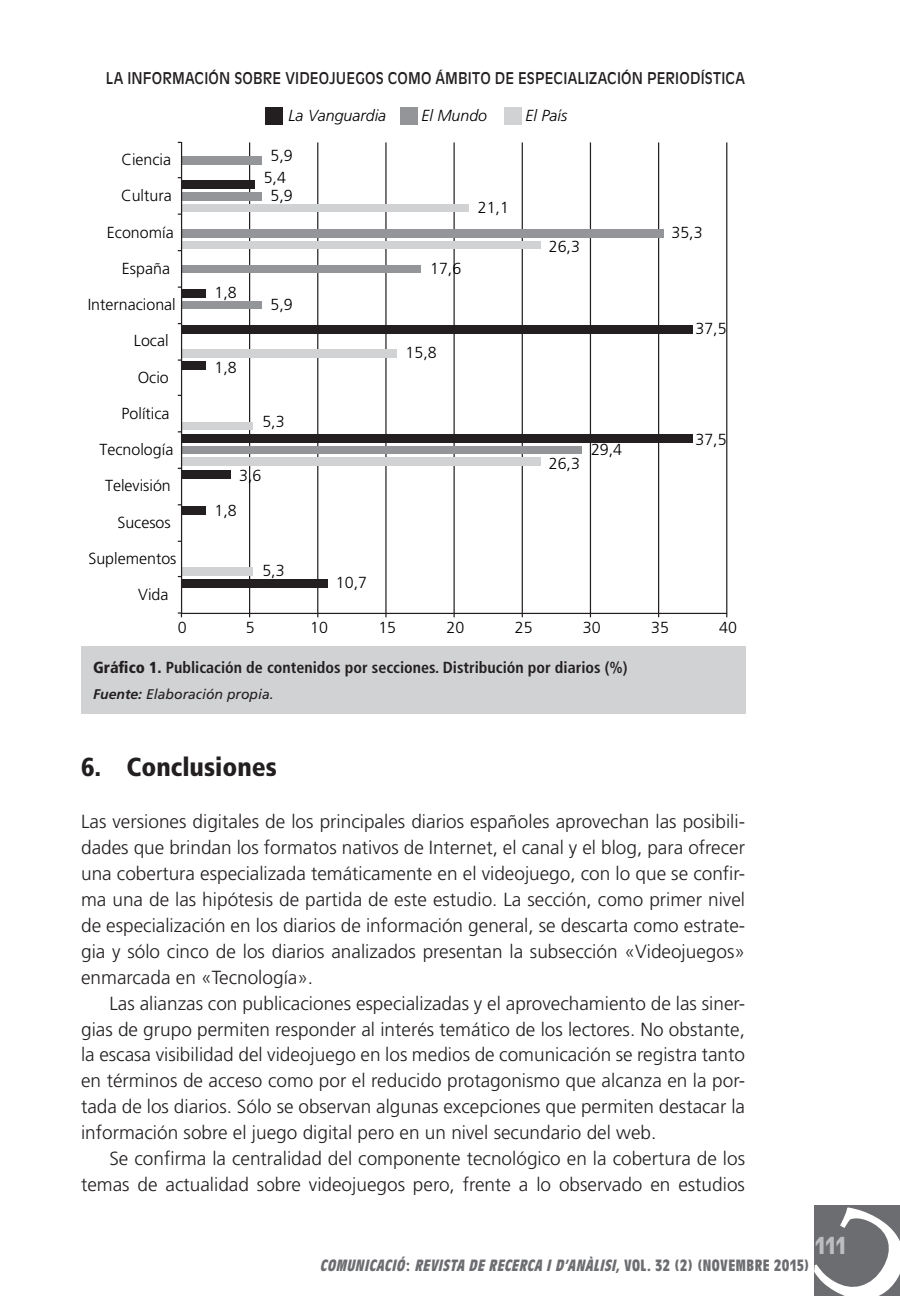
<style>
.page{position:relative;width:900px;height:1296px;background:#fff}
.page>*{position:absolute;margin:0;border:0;box-sizing:border-box;transform-origin:0 0}
.t1{font:900 condensed 26px "Frutiger";color:#231f20}
.t2{font:700 condensed 24px "Antique Olive";color:#bcbdc0}
.t3{font:300 19px/26px "Frutiger";color:#231f20;text-align:justify}
.t4{font:300 16px "Frutiger";color:#000}
.t5{font:700 condensed 16px "Frutiger";color:#231f20}
.t6{font:16px "Antique Olive";letter-spacing:.015em;color:#231f20;scale:.9 1}
.t7{font:italic 700 condensed 16px "Antique Olive";color:#6c6d70}
.t8{font:italic 300 16px "Frutiger";color:#000}
.t9{font:700 condensed 16px "Antique Olive";letter-spacing:.035em;color:#6c6d70}
.t10{font:italic 14px "Frutiger";color:#231f20}
.s1{font-weight:900}
.s2{font-weight:700}
.s3{font-style:normal}
</style>
<div class="page">
<div style="left:81px;top:646px;width:663px;height:68px;background:#d1d2d4"></div>
<hr style="left:249px;top:142px;width:1px;height:471px;background:#231f20">
<hr style="left:317px;top:142px;width:1px;height:471px;background:#231f20">
<hr style="left:385px;top:142px;width:1px;height:471px;background:#231f20">
<hr style="left:453px;top:142px;width:1px;height:471px;background:#231f20">
<hr style="left:521px;top:142px;width:1px;height:471px;background:#231f20">
<hr style="left:589px;top:142px;width:1px;height:471px;background:#231f20">
<hr style="left:657px;top:142px;width:2px;height:471px;background:#231f20">
<hr style="left:725px;top:142px;width:2px;height:471px;background:#231f20">
<div style="left:181px;top:205px;width:287px;height:7px;background:#d1d2d4"></div>
<div style="left:181px;top:241px;width:359px;height:8px;background:#d1d2d4"></div>
<div style="left:181px;top:349px;width:215px;height:9px;background:#d1d2d4"></div>
<div style="left:181px;top:422px;width:72px;height:8px;background:#d1d2d4"></div>
<div style="left:181px;top:458px;width:359px;height:8px;background:#d1d2d4"></div>
<div style="left:181px;top:567px;width:72px;height:9px;background:#d1d2d4"></div>
<div style="left:181px;top:156px;width:81px;height:8px;background:#939598"></div>
<div style="left:181px;top:192px;width:81px;height:9px;background:#939598"></div>
<div style="left:181px;top:229px;width:482px;height:8px;background:#939598"></div>
<div style="left:181px;top:265px;width:240px;height:8px;background:#939598"></div>
<div style="left:181px;top:302px;width:81px;height:7px;background:#939598"></div>
<div style="left:181px;top:446px;width:400px;height:8px;background:#939598"></div>
<div style="left:181px;top:579px;width:146px;height:8px;background:#231f20"></div>
<div style="left:181px;top:507px;width:25px;height:8px;background:#231f20"></div>
<div style="left:181px;top:470px;width:49px;height:8px;background:#231f20"></div>
<div style="left:181px;top:434px;width:511px;height:8px;background:#231f20"></div>
<div style="left:181px;top:362px;width:25px;height:8px;background:#231f20"></div>
<div style="left:181px;top:325px;width:511px;height:8px;background:#231f20"></div>
<div style="left:181px;top:289px;width:25px;height:8px;background:#231f20"></div>
<div style="left:181px;top:180px;width:74px;height:8px;background:#231f20"></div>
<hr style="left:181px;top:613px;width:545px;height:1px;background:#231f20">
<hr style="left:181px;top:142px;width:1px;height:471px;background:#231f20">
<svg style="left:178px;top:612px;width:4px;height:5px"></svg>
<div style="left:265px;top:107px;width:17px;height:17px;background:#231f20"></div>
<div style="left:400px;top:107px;width:17px;height:17px;background:#939598"></div>
<div style="left:504px;top:107px;width:17px;height:17px;background:#d1d2d4"></div>
<div style="left:814px;top:1205px;width:86px;height:91px;background:#6c6d70"></div>
<p class="t6" style="left:106px;top:69px;width:632px">LA INFORMACIÓN SOBRE VIDEOJUEGOS COMO ÁMBITO DE ESPECIALIZACIÓN PERIOD</p>
<p class="t6" style="left:700px;top:69px;width:51px">ÍSTI CA</p>
<p class="t4" style="left:121px;top:150px;width:51px">Ciencia</p>
<p class="t4" style="left:121px;top:187px;width:52px">Cultura</p>
<p class="t4" style="left:107px;top:223px;width:68px">Economía</p>
<p class="t4" style="left:122px;top:259px;width:50px">España</p>
<p class="t4" style="left:88px;top:295px;width:89px">Internacional</p>
<p class="t4" style="left:134px;top:332px;width:36px">Local</p>
<p class="t4" style="left:138px;top:368px;width:33px">Ocio</p>
<p class="t4" style="left:121px;top:404px;width:49px">Política</p>
<p class="t4" style="left:99px;top:441px;width:75px">Tecnología</p>
<p class="t4" style="left:105px;top:477px;width:67px">Televisión</p>
<p class="t4" style="left:117px;top:513px;width:55px">Sucesos</p>
<p class="t4" style="left:88px;top:549px;width:90px">Suplementos</p>
<p class="t4" style="left:138px;top:586px;width:32px">Vida</p>
<p class="t4" style="left:214px;top:283px;width:24px">1,8</p>
<p class="t4" style="left:214px;top:358px;width:24px">1,8</p>
<p class="t8" style="left:288px;top:107px;width:99px">La Vanguardia</p>
<p class="t8" style="left:421px;top:107px;width:67px">El Mundo</p>
<p class="t8" style="left:525px;top:107px;width:43px">El País</p>
<p class="t4" style="left:270px;top:146px;width:24px">5,9</p>
<p class="t4" style="left:263px;top:169px;width:24px">5,4</p>
<p class="t4" style="left:270px;top:187px;width:24px">5,9</p>
<p class="t4" style="left:270px;top:295px;width:24px">5,9</p>
<p class="t4" style="left:477px;top:199px;width:33px">21,1</p>
<p class="t4" style="left:430px;top:259px;width:33px">17,6</p>
<p class="t4" style="left:405px;top:344px;width:33px">15,8</p>
<p class="t4" style="left:548px;top:237px;width:33px">26,3</p>
<p class="t4" style="left:262px;top:412px;width:24px">5,3</p>
<p class="t4" style="left:239px;top:467px;width:24px">3,6</p>
<p class="t4" style="left:214px;top:501px;width:24px">1,8</p>
<p class="t4" style="left:548px;top:455px;width:33px">26,3</p>
<p class="t4" style="left:590px;top:440px;width:33px">29,4</p>
<p class="t4" style="left:262px;top:561px;width:24px">5,3</p>
<p class="t4" style="left:336px;top:573px;width:33px">10,7</p>
<p class="t4" style="left:671px;top:223px;width:33px">35,3</p>
<p class="t4" style="left:695px;top:320px;width:33px">37,5</p>
<p class="t4" style="left:695px;top:430px;width:33px">37,5</p>
<p class="t4" style="left:178px;top:619px;width:10px">0</p>
<p class="t4" style="left:246px;top:619px;width:10px">5</p>
<p class="t4" style="left:310px;top:619px;width:19px">10</p>
<p class="t4" style="left:378px;top:619px;width:19px">15</p>
<p class="t4" style="left:446px;top:619px;width:19px">20</p>
<p class="t4" style="left:514px;top:619px;width:19px">25</p>
<p class="t4" style="left:582px;top:619px;width:19px">30</p>
<p class="t4" style="left:650px;top:619px;width:19px">35</p>
<p class="t4" style="left:719px;top:619px;width:19px">40</p>
<p class="t5" style="left:93px;top:658px;width:535px"><span class="s1">Gráfico 1.</span> Publicación de contenidos por secciones. Distribución por diarios (%)</p>
<p class="t10" style="left:93px;top:686px;width:182px"><span class="s2">Fuente:</span> Elaboración propia.</p>
<h1 class="t1" style="left:81px;top:751px;width:197px">6. Conclusiones</h1>
<p class="t3" style="left:81px;top:808px;width:665px">Las versiones digitales de los principales diarios españoles aprovechan las posibili&shy;dades que brindan los formatos nativos de Internet, el canal y el blog, para ofrecer una cobertura especializada temáticamente en el videojuego, con lo que se confir&shy;ma una de las hipótesis de partida de este estudio. La sección, como primer nivel de especialización en los diarios de información general, se descarta como estrate&shy;gia y sólo cinco de los diarios analizados presentan la subsección «Videojuegos» enmarcada en «Tecnología».</p>
<p class="t3" style="left:81px;top:990px;width:665px;text-indent:28px">Las alianzas con publicaciones especializadas y el aprovechamiento de las siner&shy;gias de grupo permiten responder al interés temático de los lectores. No obstante, la escasa visibilidad del videojuego en los medios de comunicación se registra tanto en términos de acceso como por el reducido protagonismo que alcanza en la por&shy;tada de los diarios. Sólo se observan algunas excepciones que permiten destacar la información sobre el juego digital pero en un nivel secundario del web.</p>
<p class="t3" style="left:81px;top:1146px;width:665px;text-align:right">Se confirma la centralidad del componente tecnológico en la cobertura de los temas de actualidad sobre videojuegos pero, frente a lo observado en estudios</p>
<p class="t2" style="left:815px;top:1232px;width:31px">111</p>
<p class="t7" style="left:319px;top:1257px;width:392px">COMUNICACIÓ<span class="s3">:</span> REVISTA DE RECERCA I D’ANÀLISI, <span class="s3">V OL . 3 2 ( 2 ) ( NOVEM</span></p>
<p class="t9" style="left:746px;top:1257px;width:64px">BRE 2015)</p>
</div>
